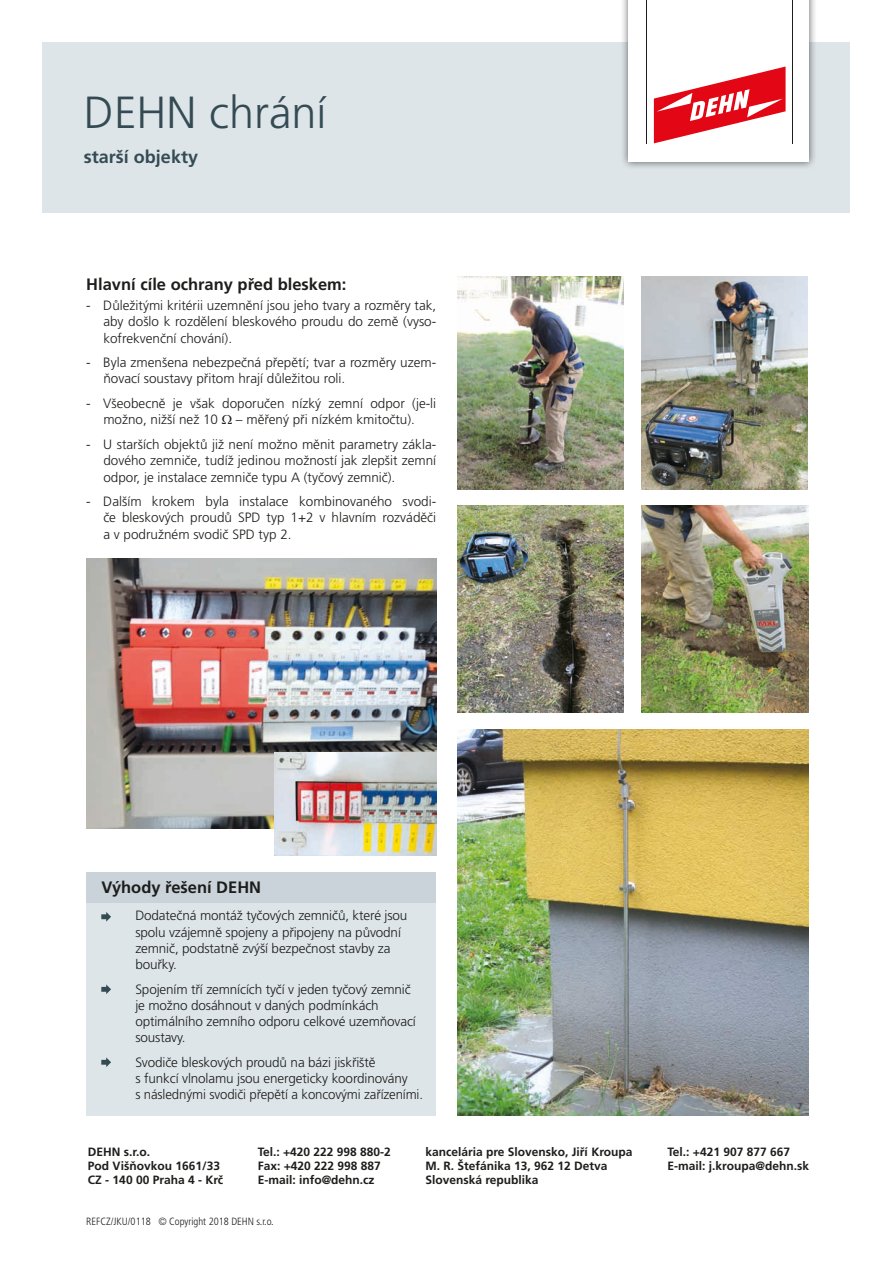
<style>
.page{position:relative;width:893px;height:1263px;background:#fff}
.page>*{position:absolute;margin:0;border:0;box-sizing:border-box;transform-origin:0 0}
.t1{font:300 45px "Frutiger CE";color:#354b54}
.t2{font:700 18px "Frutiger CE";color:#354b54}
.t3{font:700 16.5px "Frutiger CE";color:#1d1d1b}
.t4{font:300 13.5px/16.2px "Frutiger CE";letter-spacing:-.01em;color:#1d1d1b}
.t5{font:700 12px/14.4px "Frutiger CE";color:#1d1d1b}
.t6{font:300 condensed 10.5px "Frutiger CE";color:#1d1d1b}
</style>
<div class="page">
<div style="left:43px;top:43px;width:807px;height:170px;background:#dee5e9"></div>
<div style="left:620px;top:0;width:197px;height:170px;background:#1d1d1b;opacity:.65"></div>
<div style="left:628px;top:0;width:181px;height:162px;background:#fff"></div>
<svg style="left:654px;top:67px;width:132px;height:76px"></svg>
<hr style="left:646px;top:0;width:1px;height:143px;background:#1d1d1b">
<hr style="left:792px;top:0;width:1px;height:143px;background:#1d1d1b">
<img style="left:641px;top:506px;width:167px;height:206px">
<img style="left:86px;top:558px;width:350px;height:271px">
<img style="left:641px;top:276px;width:167px;height:213px">
<img style="left:458px;top:276px;width:166px;height:213px">
<img style="left:274px;top:752px;width:162px;height:104px">
<img style="left:458px;top:506px;width:166px;height:206px">
<img style="left:458px;top:730px;width:350px;height:385px">
<div style="left:86px;top:872px;width:350px;height:30px;background:#c9d3d9"></div>
<div style="left:86px;top:903px;width:350px;height:212px;background:#dee5e9"></div>
<svg style="left:101px;top:912px;width:10px;height:10px"></svg>
<svg style="left:101px;top:1057px;width:10px;height:10px"></svg>
<svg style="left:101px;top:984px;width:10px;height:10px"></svg>
<h1 class="t1" style="left:84px;top:86px;width:244px">DEHN chrání</h1>
<h2 class="t2" style="left:84px;top:145px;width:116px">starší objekty</h2>
<p class="t3" style="left:86px;top:274px;width:262px">Hlavní cíle ochrany před bleskem:</p>
<p class="t4" style="left:103px;top:297px;width:334px;text-align:justify;text-indent:-17px">- Důležitými kritérii uzemnění jsou jeho tvary a rozměry tak, aby došlo k rozdělení bleskového proudu do země (vyso&shy;kofrekvenční chování).</p>
<p class="t4" style="left:103px;top:355px;width:334px;text-indent:-17px">- Byla zmenšena nebezpečná přepětí; tvar a rozměry uzem&shy;ňovací soustavy přitom hrají důležitou roli.</p>
<p class="t4" style="left:103px;top:395px;width:334px;text-indent:-17px">- Všeobecně je však doporučen nízký zemní odpor (je-li možno, nižší než 10</p>
<p class="t4" style="left:236px;top:412px;width:180px">– měřený při nízkém kmitočtu).</p>
<p class="t4" style="left:103px;top:436px;width:334px;text-align:justify;text-indent:-17px">- U starších objektů již není možno měnit parametry zákla&shy;dového zemniče, tudíž jedinou možností jak zlepšit zemní odpor, je instalace zemniče typu A (tyčový zemnič).</p>
<p class="t4" style="left:103px;top:493px;width:334px;text-align:justify;text-indent:-17px">- Dalším krokem byla instalace kombinovaného svodi&shy;če bleskových proudů SPD typ 1+2 v hlavním rozváděči a v podružném svodič SPD typ 2.</p>
<p class="t3" style="left:101px;top:877px;width:161px">Výhody řešení DEHN</p>
<p class="t4" style="left:135px;top:908px;width:274px;text-indent:-34px">- Dodatečná montáž tyčových zemničů, které jsou spolu vzájemně spojeny a připojeny na původní zemnič, podstatně zvýší bezpečnost stavby za bouřky.</p>
<p class="t4" style="left:135px;top:981px;width:282px;text-indent:-34px">- Spojením tří zemnících tyčí v jeden tyčový zemnič je možno dosáhnout v daných podmínkách optimálního zemního odporu celkové uzemňovací soustavy.</p>
<p class="t4" style="left:135px;top:1054px;width:289px;text-indent:-34px">- Svodiče bleskových proudů na bázi jiskřiště<br>s funkcí vlnolamu jsou energeticky koordinovány<br>s následnými svodiči přepětí a koncovými zařízeními.</p>
<p class="t5" style="left:258px;top:1144px;width:135px">Tel.: +420 222 998 880-2<br>Fax: +420 222 998 887<br>E-mail: info@dehn.cz</p>
<p class="t5" style="left:668px;top:1144px;width:143px">Tel.: +421 907 877 667<br>E-mail: j.kroupa@dehn.sk</p>
<p class="t5" style="left:88px;top:1144px;width:137px">DEHN s.r.o.<br>Pod Višňovkou 1661/33<br>CZ - 140 00 Praha 4 - Krč</p>
<p class="t5" style="left:425px;top:1144px;width:208px">kancelária pre Slovensko, Jiří Kroupa<br>M. R. Štefánika 13, 962 12 Detva<br>Slovenská republika</p>
<p class="t6" style="left:86px;top:1215px;width:189px">REFCZ/JKU/0118 © Copyright 2018 DEHN s.r.o.</p>
</div>
